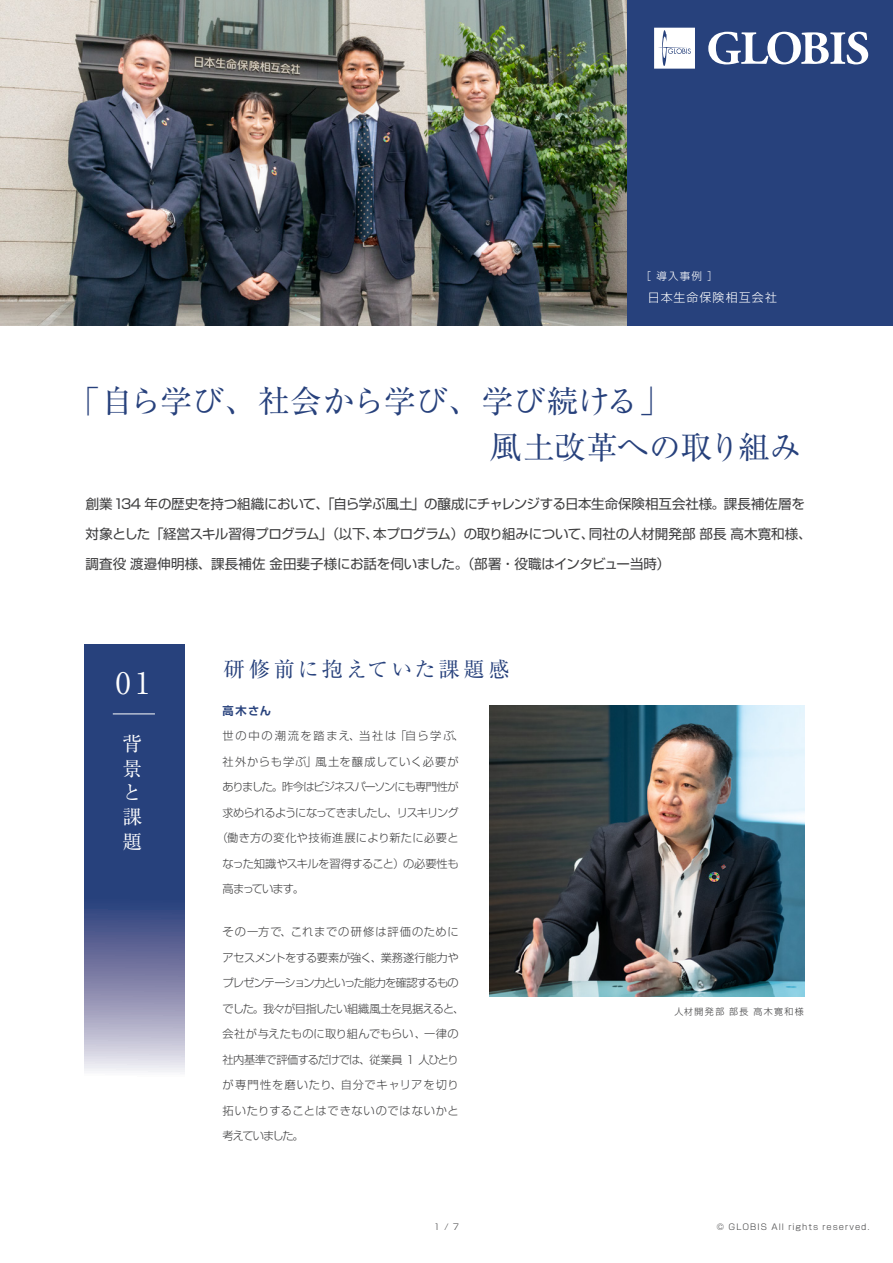
<style>
.page{position:relative;width:893px;height:1263px;background:#fff}
.page>*{position:absolute;margin:0;border:0;box-sizing:border-box;transform-origin:0 0}
.t1{font:31.5px/46.5px "Ryumin Pro";color:#27417c}
.t2{font:29.55px "Ryumin Pro";color:#fff}
.t3{font:21px "Ryumin Pro";letter-spacing:.15em;color:#27417c}
.t4{font:19.5px/24.3px "Ryumin Pro";color:#fff}
.t5{font:13.5px "Shin Go Pro";letter-spacing:-.015em;color:#3e3e3f}
.t6{font:300 12px "Shin Go Pro";letter-spacing:.085em;color:#fff}
.t7{font:300 11.25px "Shin Go Pro";letter-spacing:-.09em;color:#3e3e3f}
.t8{font:300 11.25px "Shin Go Pro";letter-spacing:-.03em;color:#3e3e3f}
.t9{font:300 11.25px "Shin Go Pro";letter-spacing:-.085em;color:#3e3e3f}
.t10{font:300 11.25px "Shin Go Pro";letter-spacing:-.06em;color:#3e3e3f}
.t11{font:300 11.25px "Shin Go Pro";letter-spacing:-.055em;color:#3e3e3f}
.t12{font:300 11.25px "Shin Go Pro";letter-spacing:.035em;color:#3e3e3f}
.t13{font:300 11.25px "Shin Go Pro";letter-spacing:.01em;color:#3e3e3f}
.t14{font:300 11.25px "Shin Go Pro";letter-spacing:.15em;color:#3e3e3f}
.t15{font:300 11.25px "Shin Go Pro";letter-spacing:.075em;color:#3e3e3f}
.t16{font:300 11.25px "Shin Go Pro";letter-spacing:.085em;color:#3e3e3f}
.t17{font:300 11.25px "Shin Go Pro";letter-spacing:.08em;color:#3e3e3f}
.t18{font:300 11.25px "Shin Go Pro";letter-spacing:.055em;color:#3e3e3f}
.t19{font:300 11.25px "Shin Go Pro";letter-spacing:-.11em;color:#3e3e3f}
.t20{font:700 11.25px "Shin Go Pro De";color:#27417c}
.t21{font:300 10.5px "Shin Go Pro";color:#fff}
.t22{font:300 9px "Shin Go Pro";letter-spacing:.15em;color:#3e3e3f}
.t23{font:300 8.25px "Shin Go Pro";letter-spacing:.12em;color:#3e3e3f}
</style>
<div class="page">
<svg style="left:84px;top:644px;width:101px;height:428px;background:#4e5f91"></svg>
<hr style="left:113px;top:713px;width:42px;height:1px;background:#fff">
<img style="left:0;top:0;width:628px;height:325px">
<img style="left:489px;top:705px;width:316px;height:291px">
<div style="left:628px;top:0;width:265px;height:325px;background:#27417c"></div>
<svg style="left:654px;top:27px;width:41px;height:42px;background:#eaecf2"></svg>
<svg style="left:708px;top:32px;width:160px;height:33px"></svg>
<p class="t21" style="left:640px;top:267px;width:79px">［ 導入事例 ］</p>
<p class="t6" style="left:648px;top:288px;width:131px">日本生命保険相互会社</p>
<h1 class="t1" style="left:490px;top:376px;width:313px;text-indent:-421px">「自ら学び、社会から学び、学び続ける」<br>風土改革への取り組み</h1>
<p class="t5" style="left:86px;top:493px;width:721px">創業134 年の歴史を持つ組織において、「自ら学ぶ風土」の醸成にチャレンジする日本生命保険相互会社様。課長補佐層を</p>
<p class="t5" style="left:86px;top:523px;width:727px">対象とした「経営スキル習得プログラム」（以下、本プログラム）の取り組みについて、同社の人材開発部 部長 高木寛和様、</p>
<p class="t5" style="left:86px;top:553px;width:586px">調査役 渡邉伸明様、課長補佐 金田斐子様にお話を伺いました。（部署・役職はインタビュー当時）</p>
<h2 class="t2" style="left:116px;top:659px;width:36px">01</h2>
<h3 class="t4" style="left:122px;top:730px;width:21px">背景と課題</h3>
<h3 class="t3" style="left:224px;top:652px;width:287px">研修前に抱えていた課題感</h3>
<p class="t20" style="left:223px;top:701px;width:50px">高木さん</p>
<p class="t14" style="left:223px;top:727px;width:243px">世の中の潮流を踏まえ、当社は「自ら学ぶ、</p>
<p class="t15" style="left:223px;top:752px;width:238px">社外からも学ぶ」風土を醸成していく必要が</p>
<p class="t7" style="left:223px;top:778px;width:238px">ありました。昨今はビジネスパーソンにも専門性が</p>
<p class="t7" style="left:223px;top:803px;width:238px">求められるようになってきましたし、リスキリング</p>
<p class="t12" style="left:217px;top:829px;width:243px">（働き方の変化や技術進展により新たに必要と</p>
<p class="t8" style="left:223px;top:854px;width:238px">なった知識やスキルを習得すること）の必要性も</p>
<p class="t9" style="left:223px;top:880px;width:83px">高まっています。</p>
<p class="t16" style="left:223px;top:923px;width:238px">その一方で、これまでの研修は評価のために</p>
<p class="t8" style="left:223px;top:948px;width:238px">アセスメントをする要素が強く、業務遂行能力や</p>
<p class="t9" style="left:223px;top:974px;width:238px">プレゼンテーション力といった能力を確認するもの</p>
<p class="t10" style="left:223px;top:999px;width:243px">でした。我々が目指したい組織風土を見据えると、</p>
<p class="t13" style="left:223px;top:1025px;width:238px">会社が与えたものに取り組んでもらい、一律の</p>
<p class="t11" style="left:223px;top:1050px;width:238px">社内基準で評価するだけでは、従業員 1 人ひとり</p>
<p class="t17" style="left:223px;top:1076px;width:238px">が専門性を磨いたり、自分でキャリアを切り</p>
<p class="t18" style="left:223px;top:1101px;width:238px">拓いたりすることはできないのではないかと</p>
<p class="t19" style="left:223px;top:1127px;width:83px">考えていました。</p>
<p class="t22" style="left:674px;top:1004px;width:131px">人材開発部 部長 高木寛和様</p>
<p class="t23" style="left:434px;top:1220px;width:27px">1 / 7</p>
<p class="t23" style="left:717px;top:1220px;width:154px">© GLOBIS All rights reserved.</p>
</div>
